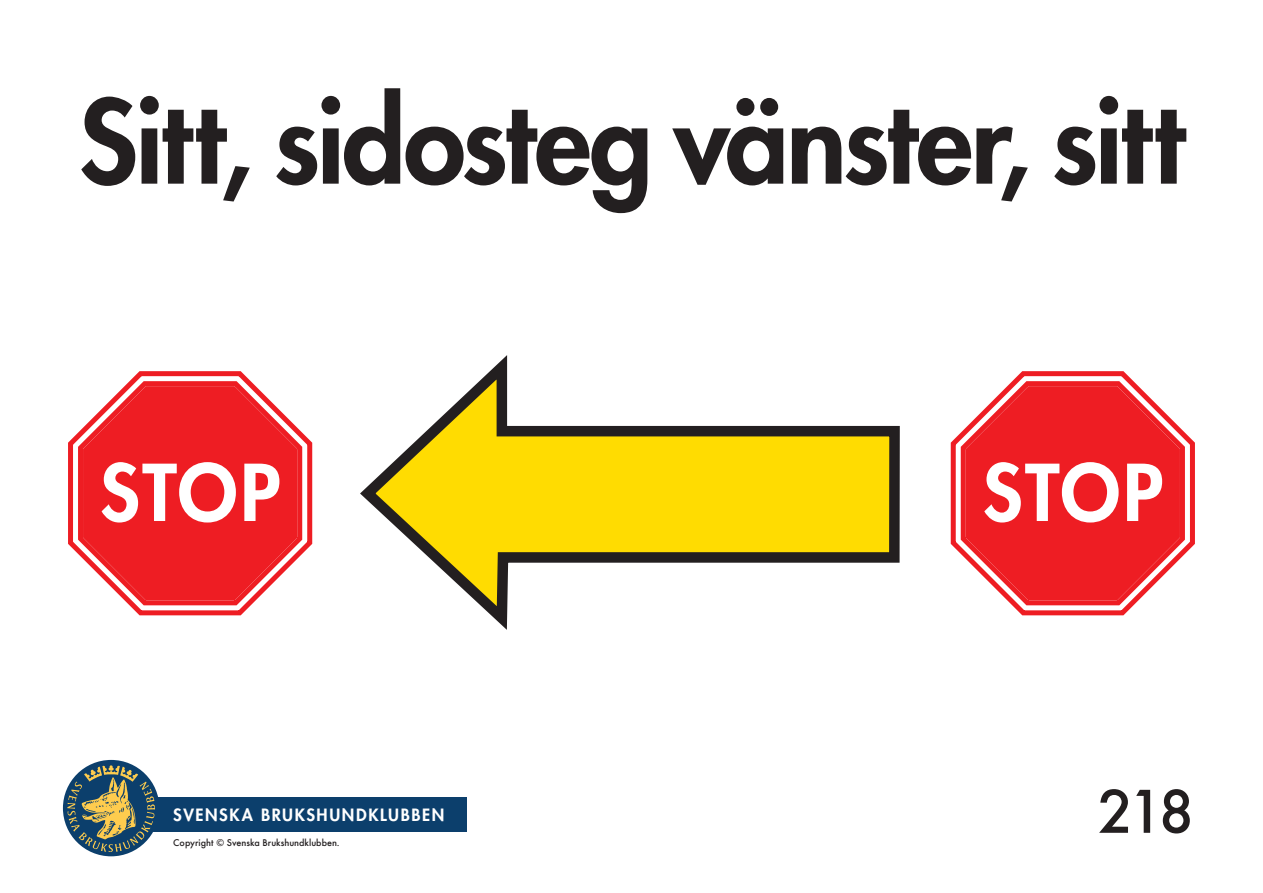
<style>
.page{position:relative;width:1263px;height:893px;background:#fff}
.page>*{position:absolute;margin:0;border:0;box-sizing:border-box;transform-origin:0 0}
.t1{font:800 112.5px "Futura";letter-spacing:-.025em;color:#231f20}
.t2{font:800 76.05px "Futura";letter-spacing:.035em;color:#fff}
.t3{font:500 57px "Futura";color:#231f20}
.t4{font:800 16.5px "Futura";letter-spacing:.095em;color:#fff}
.t5{font:500 9px "Futura";color:#231f20}
</style>
<div class="page">
<div style="left:110px;top:797px;width:357px;height:35px;background:#0c3f6c"></div>
<div style="left:63px;top:760px;width:96px;height:96px;background:#0c3f6c;border-radius:50%"></div>
<svg style="left:67px;top:765px;width:88px;height:87px"></svg>
<svg style="left:950px;top:371px;width:245px;height:245px"></svg>
<svg style="left:958px;top:377px;width:229px;height:231px"></svg>
<svg style="left:68px;top:371px;width:245px;height:245px"></svg>
<div style="left:78px;top:381px;width:224px;height:224px;border:5px solid #ee1d23;border-radius:64px"></div>
<svg style="left:360px;top:355px;width:540px;height:275px"></svg>
<h1 class="t1" style="left:79px;top:71px;width:1107px">Sitt, sidosteg vänster, sitt</h1>
<h2 class="t2" style="left:100px;top:445px;width:182px">STOP</h2>
<h2 class="t2" style="left:982px;top:445px;width:182px">STOP</h2>
<h3 class="t4" style="left:173px;top:804px;width:273px">SVENSKA BRUKSHUNDKLUBBEN</h3>
<p class="t5" style="left:173px;top:837px;width:168px">Copyright © Svenska Brukshundklubben.</p>
<h3 class="t3" style="left:1098px;top:772px;width:98px">218</h3>
</div>
